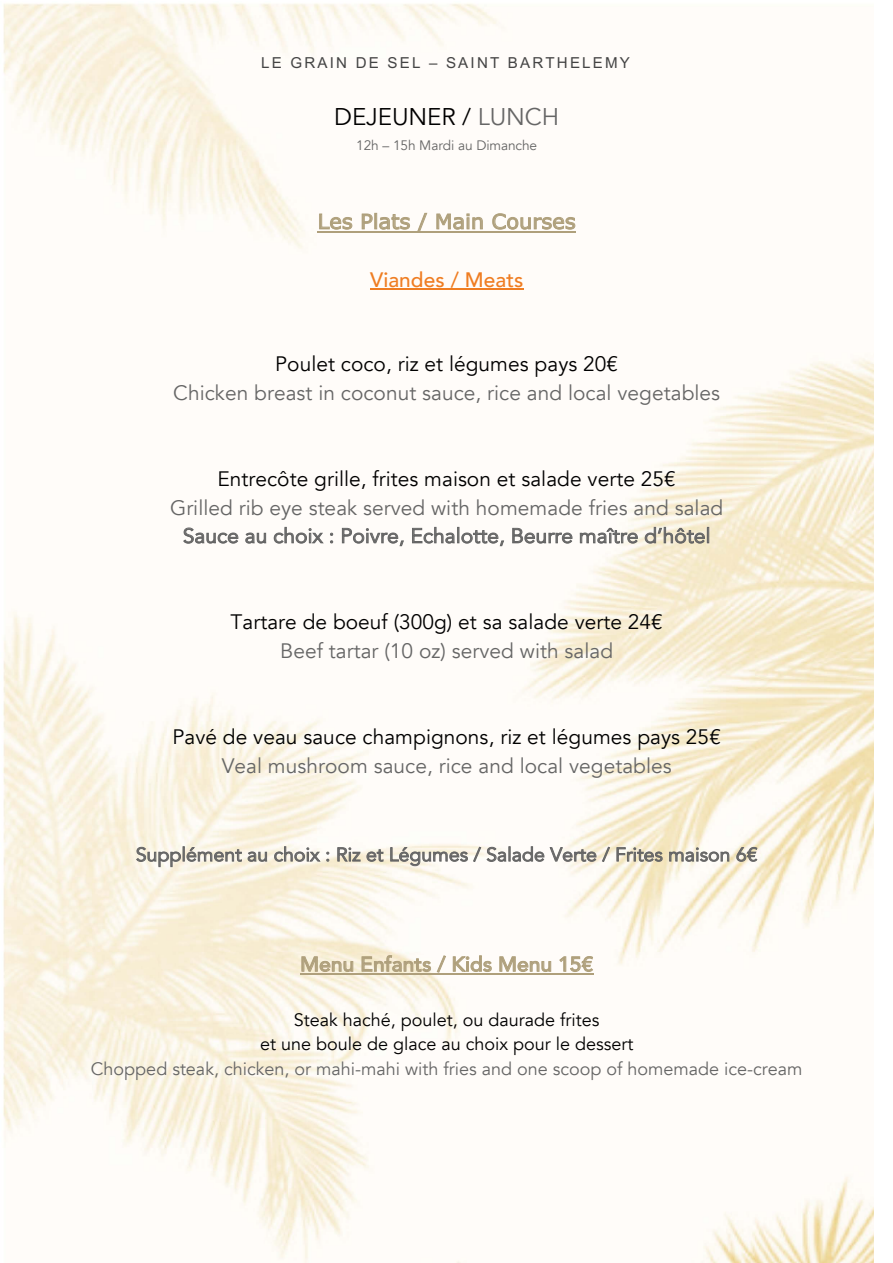
<style>
.page{position:relative;width:893px;height:1263px;background:#fff}
.page>*{position:absolute;margin:0;border:0;box-sizing:border-box;transform-origin:0 0}
.t1{font:24.15px "Avenir";letter-spacing:-.005em;color:#000}
.t2{font:20.85px "Avenir";letter-spacing:.005em;color:#666}
.t3{font:20.85px "Avenir";letter-spacing:.005em;color:#000}
.t4{font:500 20.85px "Avenir";letter-spacing:.005em;color:#ef7d22}
.t5{font:20.4px "Avenir";letter-spacing:.005em;color:#666}
.t6{font:500 20.4px "Avenir";letter-spacing:.005em;color:#afa07c}
.t7{font:20.4px "MS Reference Sans Serif";letter-spacing:.005em;color:#afa07c}
.t8{font:19.05px "Avenir";letter-spacing:.005em;color:#666}
.t9{font:18px "Avenir";color:#666}
.t10{font:18px/24.5px "Avenir";color:#000;text-align:center}
.t11{font:15.15px "Arial";letter-spacing:.145em;color:#444}
.t12{font:13.65px "Avenir";letter-spacing:-.005em;color:#666}
.s1{color:#666}
</style>
<div class="page">
<img style="left:3px;top:3px;width:870px;height:1260px">
<svg style="left:319px;top:213px;width:33px;height:17px"></svg>
<svg style="left:362px;top:213px;width:11px;height:16px"></svg>
<div style="left:374px;top:213px;width:3px;height:16px;border:1px solid #afa07c"></div>
<svg style="left:379px;top:214px;width:31px;height:16px"></svg>
<svg style="left:417px;top:213px;width:11px;height:18px"></svg>
<svg style="left:436px;top:213px;width:47px;height:17px"></svg>
<svg style="left:492px;top:213px;width:83px;height:17px"></svg>
<hr style="left:318px;top:231px;width:258px;height:1px;background:#afa07c">
<hr style="left:370px;top:289px;width:153px;height:1px;background:#ef7d22">
<svg style="left:183px;top:527px;width:55px;height:17px"></svg>
<svg style="left:245px;top:532px;width:21px;height:12px"></svg>
<svg style="left:274px;top:527px;width:50px;height:17px"></svg>
<svg style="left:330px;top:533px;width:3px;height:11px"></svg>
<svg style="left:342px;top:528px;width:62px;height:18px"></svg>
<svg style="left:412px;top:527px;width:92px;height:19px"></svg>
<svg style="left:512px;top:528px;width:61px;height:16px"></svg>
<svg style="left:580px;top:527px;width:58px;height:17px"></svg>
<svg style="left:644px;top:527px;width:65px;height:17px"></svg>
<svg style="left:136px;top:846px;width:106px;height:21px;background:#d3cfc4"></svg>
<svg style="left:248px;top:851px;width:19px;height:11px"></svg>
<svg style="left:274px;top:846px;width:56px;height:16px"></svg>
<svg style="left:337px;top:847px;width:47px;height:15px"></svg>
<svg style="left:390px;top:846px;width:220px;height:20px"></svg>
<svg style="left:616px;top:847px;width:47px;height:15px"></svg>
<svg style="left:669px;top:847px;width:60px;height:15px"></svg>
<svg style="left:736px;top:847px;width:22px;height:15px"></svg>
<svg style="left:301px;top:956px;width:52px;height:16px"></svg>
<svg style="left:361px;top:955px;width:70px;height:17px"></svg>
<svg style="left:437px;top:955px;width:9px;height:18px"></svg>
<svg style="left:453px;top:955px;width:39px;height:17px"></svg>
<svg style="left:499px;top:956px;width:52px;height:16px"></svg>
<svg style="left:559px;top:956px;width:34px;height:16px"></svg>
<hr style="left:300px;top:973px;width:293px;height:1px;background:#afa07c">
<p class="t11" style="left:261px;top:54px;width:370px">LE GRAIN DE SEL – SAINT BARTHELEMY</p>
<p class="t1" style="left:334px;top:101px;width:226px">DEJEUNER / <span class="s1">LUNCH</span></p>
<p class="t12" style="left:356px;top:136px;width:182px">12h – 15h Mardi au Dimanche</p>
<p class="t7" style="left:318px;top:208px;width:260px">Les Plats / Main Courses</p>
<p class="t4" style="left:370px;top:266px;width:155px">Viandes / Meats</p>
<p class="t3" style="left:275px;top:350px;width:344px">Poulet coco, riz et légumes pays 20€</p>
<p class="t2" style="left:173px;top:379px;width:548px">Chicken breast in coconut sauce, rice and local vegetables</p>
<p class="t3" style="left:217px;top:465px;width:460px">Entrecôte grille, frites maison et salade verte 25€</p>
<p class="t2" style="left:170px;top:494px;width:555px">Grilled rib eye steak served with homemade fries and salad</p>
<p class="t5" style="left:183px;top:522px;width:529px">Sauce au choix : Poivre, Echalotte, Beurre maître d’hôtel</p>
<p class="t3" style="left:230px;top:608px;width:434px">Tartare de boeuf (300g) et sa salade verte 24€</p>
<p class="t2" style="left:280px;top:637px;width:334px">Beef tartar (10 oz) served with salad</p>
<p class="t3" style="left:172px;top:723px;width:550px">Pavé de veau sauce champignons, riz et légumes pays 25€</p>
<p class="t2" style="left:222px;top:752px;width:452px">Veal mushroom sauce, rice and local vegetables</p>
<p class="t8" style="left:136px;top:842px;width:623px">Supplément au choix : Riz et Légumes / Salade Verte / Frites maison 6€</p>
<p class="t6" style="left:300px;top:951px;width:294px">Menu Enfants / Kids Menu 15€</p>
<p class="t10" style="left:260px;top:1008px;width:375px">Steak haché, poulet, ou daurade frites<br>et une boule de glace au choix pour le dessert</p>
<p class="t9" style="left:91px;top:1057px;width:713px">Chopped steak, chicken, or mahi-mahi with fries and one scoop of homemade ice-cream</p>
</div>
